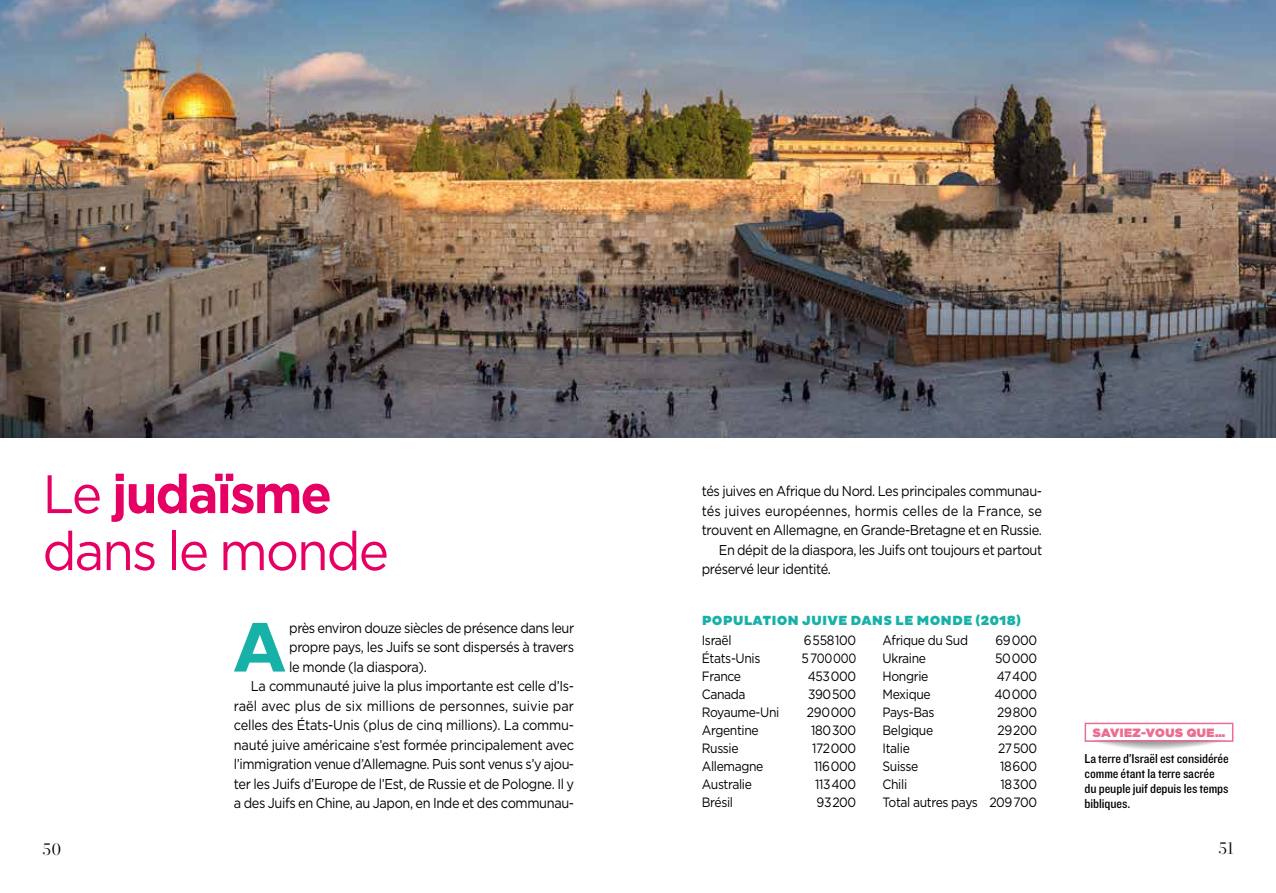
<style>
.page{position:relative;width:1276px;height:893px;background:#fff}
.page>*{position:absolute;margin:0;border:0;box-sizing:border-box;transform-origin:0 0}
.t1{font:700 71.55px "Pluto";color:#17b1a8}
.t2{font:54px/57px "Gotham";letter-spacing:-.04em;color:#e60064;scale:.95 1}
.t3{font:16.5px "Glosa Display";color:#000}
.t4{font:14.25px "Gotham";letter-spacing:-.03em;color:#000;scale:.9 1}
.t5{font:14.25px "Gotham";color:#000;scale:.9 1}
.t6{font:13.5px/18px "Gotham";letter-spacing:-.03em;color:#000;text-align:right;scale:.9 1}
.t7{font:13.5px/15px "Knockout HTF30 Junior Welterwt";letter-spacing:-.005em;color:#000}
.t8{font:900 13.5px "Pluto";letter-spacing:.005em;color:#17b1a8}
.t9{font:900 12px "Gotham";letter-spacing:.04em;color:#ed6d91}
.s1{font-weight:700}
</style>
<div class="page">
<img style="left:0;top:0;width:1276px;height:437px">
<div style="left:1084px;top:723px;width:149px;height:19px;border:2px solid #ed6d91"></div>
<h2 class="t2" style="left:43px;top:464px;width:366px">Le <span class="s1">judaïsme </span>dans le monde</h2>
<h1 class="t1" style="left:233px;top:606px;width:54px">A</h1>
<p class="t4" style="left:289px;top:618px;width:318px">près environ douze siècles de présence dans leur</p>
<p class="t4" style="left:289px;top:638px;width:318px">propre pays, les Juifs se sont dispersés à travers</p>
<p class="t4" style="left:289px;top:657px;width:154px">le monde (la diaspora).</p>
<p class="t4" style="left:251px;top:677px;width:361px">La communauté juive la plus importante est celle d’Is-</p>
<p class="t5" style="left:234px;top:696px;width:379px">raël avec plus de six millions de personnes, suivie par</p>
<p class="t4" style="left:234px;top:716px;width:379px">celles des États-Unis (plus de cinq millions). La commu-</p>
<p class="t4" style="left:234px;top:735px;width:379px">nauté juive américaine s’est formée principalement avec</p>
<p class="t4" style="left:234px;top:755px;width:379px">l’immigration venue d’Allemagne. Puis sont venus s’y ajou-</p>
<p class="t4" style="left:234px;top:774px;width:379px">ter les Juifs d’Europe de l’Est, de Russie et de Pologne. Il y</p>
<p class="t4" style="left:234px;top:794px;width:379px">a des Juifs en Chine, au Japon, en Inde et des communau-</p>
<p class="t4" style="left:702px;top:482px;width:379px">tés juives en Afrique du Nord. Les principales communau-</p>
<p class="t5" style="left:702px;top:501px;width:380px">tés juives européennes, hormis celles de la France, se</p>
<p class="t4" style="left:702px;top:521px;width:379px">trouvent en Allemagne, en Grande-Bretagne et en Russie.</p>
<p class="t4" style="left:719px;top:540px;width:361px">En dépit de la diaspora, les Juifs ont toujours et partout</p>
<p class="t4" style="left:702px;top:560px;width:145px">préservé leur identité.</p>
<p class="t8" style="left:702px;top:612px;width:321px">POPULATION JUIVE DANS LE MONDE (2018)</p>
<p class="t6" style="left:702px;top:631px;width:35px">Israël</p>
<p class="t6" style="left:804px;top:631px;width:60px">6 558 100</p>
<p class="t6" style="left:702px;top:649px;width:67px">États-Unis</p>
<p class="t6" style="left:801px;top:649px;width:62px">5 700 000</p>
<p class="t6" style="left:702px;top:667px;width:45px">France</p>
<p class="t6" style="left:808px;top:667px;width:55px">453 000</p>
<p class="t6" style="left:702px;top:685px;width:50px">Canada</p>
<p class="t6" style="left:808px;top:685px;width:55px">390 500</p>
<p class="t6" style="left:702px;top:703px;width:88px">Royaume-Uni</p>
<p class="t6" style="left:807px;top:703px;width:56px">290 000</p>
<p class="t6" style="left:702px;top:721px;width:65px">Argentine</p>
<p class="t6" style="left:811px;top:721px;width:52px">180 300</p>
<p class="t6" style="left:702px;top:739px;width:42px">Russie</p>
<p class="t6" style="left:812px;top:739px;width:51px">172 000</p>
<p class="t6" style="left:702px;top:757px;width:70px">Allemagne</p>
<p class="t6" style="left:814px;top:757px;width:48px">116 000</p>
<p class="t6" style="left:702px;top:775px;width:57px">Australie</p>
<p class="t6" style="left:815px;top:775px;width:47px">113 400</p>
<p class="t6" style="left:702px;top:793px;width:36px">Brésil</p>
<p class="t6" style="left:816px;top:793px;width:46px">93 200</p>
<p class="t6" style="left:882px;top:631px;width:97px">Afrique du Sud</p>
<p class="t6" style="left:995px;top:631px;width:48px">69 000</p>
<p class="t6" style="left:882px;top:649px;width:50px">Ukraine</p>
<p class="t6" style="left:995px;top:649px;width:48px">50 000</p>
<p class="t6" style="left:882px;top:667px;width:52px">Hongrie</p>
<p class="t6" style="left:996px;top:667px;width:46px">47 400</p>
<p class="t6" style="left:882px;top:685px;width:55px">Mexique</p>
<p class="t6" style="left:994px;top:685px;width:49px">40 000</p>
<p class="t6" style="left:882px;top:703px;width:59px">Pays-Bas</p>
<p class="t6" style="left:997px;top:703px;width:46px">29 800</p>
<p class="t6" style="left:882px;top:721px;width:58px">Belgique</p>
<p class="t6" style="left:997px;top:721px;width:46px">29 200</p>
<p class="t6" style="left:882px;top:739px;width:32px">Italie</p>
<p class="t6" style="left:998px;top:739px;width:45px">27 500</p>
<p class="t6" style="left:882px;top:757px;width:41px">Suisse</p>
<p class="t6" style="left:1000px;top:757px;width:43px">18 600</p>
<p class="t6" style="left:882px;top:775px;width:29px">Chili</p>
<p class="t6" style="left:882px;top:775px;width:173px">18 300<br>Total autres pays 209 700</p>
<p class="t9" style="left:1092px;top:724px;width:134px">SAVIEZ-VOUS QUE…</p>
<p class="t7" style="left:1084px;top:751px;width:146px">La terre d’Israël est considérée comme étant la terre sacrée du peuple juif depuis les temps bibliques.</p>
<p class="t3" style="left:43px;top:839px;width:20px">50</p>
<p class="t3" style="left:1218px;top:838px;width:17px">51</p>
</div>
